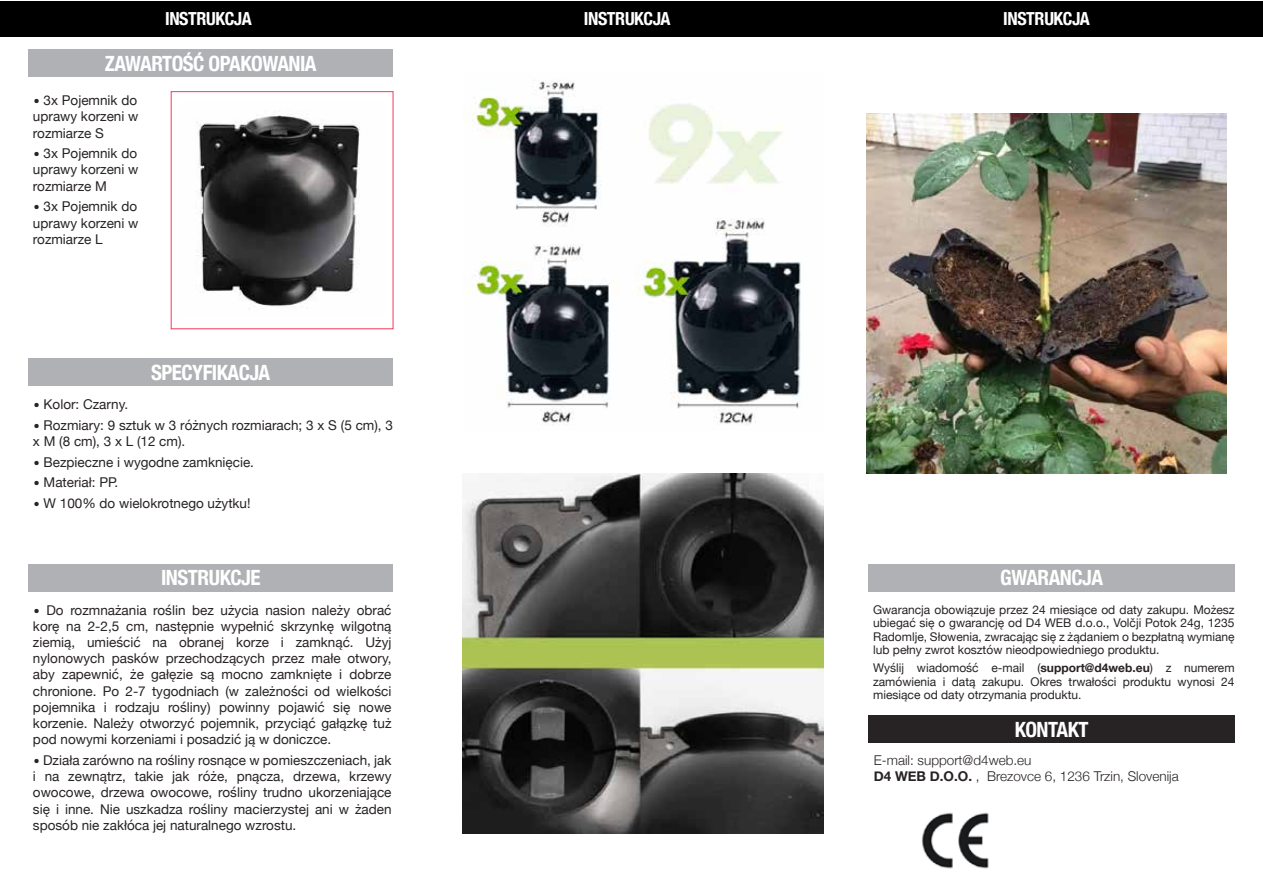
<style>
.page{position:relative;width:1263px;height:893px;background:#fff}
.page>*{position:absolute;margin:0;border:0;box-sizing:border-box;transform-origin:0 0}
.t1{font:700 condensed 21px "Helvetica Neue";letter-spacing:-.025em;color:#fff}
.t2{font:700 condensed 18px "Helvetica Neue";letter-spacing:-.025em;color:#fff}
.t3{font:13.5px/16.2px "Helvetica Neue";color:#272223;text-align:justify}
.t4{font:300 13.5px/16.5px "Helvetica Neue";color:#272223}
.t5{font:12px/13.5px "Helvetica Neue";color:#272223;text-align:justify}
.s1{font-size:19.5px}
.s2{font-weight:700}
</style>
<div class="page">
<div style="left:171px;top:91px;width:222px;height:238px;border:1px solid #f13b5b"></div>
<div style="left:0;top:1px;width:1262px;height:36px;background:#000"></div>
<img style="left:197px;top:114px;width:163px;height:192px">
<img style="left:867px;top:114px;width:359px;height:359px">
<img style="left:463px;top:473px;width:360px;height:360px">
<img style="left:465px;top:80px;width:336px;height:346px">
<img style="left:921px;top:812px;width:68px;height:57px">
<div style="left:868px;top:716px;width:366px;height:27px;background:#272223"></div>
<div style="left:868px;top:564px;width:366px;height:27px;background:#afb1b4"></div>
<div style="left:28px;top:50px;width:365px;height:27px;background:#afb1b4"></div>
<div style="left:28px;top:359px;width:365px;height:27px;background:#afb1b4"></div>
<div style="left:28px;top:564px;width:365px;height:27px;background:#afb1b4"></div>
<h2 class="t2" style="left:165px;top:4px;width:88px">INSTRUKCJA</h2>
<h2 class="t2" style="left:584px;top:4px;width:88px">INSTRUKCJA</h2>
<h2 class="t2" style="left:1003px;top:4px;width:88px">INSTRUKCJA</h2>
<h1 class="t1" style="left:105px;top:46px;width:213px">ZAWARTOŚĆ OPAKOWANIA</h1>
<p class="t3" style="left:33px;top:93px;width:107px"><span class="s1">•</span> 3x Pojemnik do uprawy korzeni w rozmiarze S</p>
<p class="t3" style="left:33px;top:146px;width:107px"><span class="s1">•</span> 3x Pojemnik do uprawy korzeni w rozmiarze M</p>
<p class="t3" style="left:33px;top:199px;width:107px"><span class="s1">•</span> 3x Pojemnik do uprawy korzeni w rozmiarze L</p>
<h1 class="t1" style="left:151px;top:355px;width:121px">SPECYFIKACJA</h1>
<p class="t3" style="left:33px;top:397px;width:97px"><span class="s1">•</span> Kolor: Czarny.</p>
<p class="t3" style="left:33px;top:418px;width:362px"><span class="s1">•</span> Rozmiary: 9 sztuk w 3 różnych rozmiarach; 3 x S (5 cm), 3 x M (8 cm), 3 x L (12 cm).</p>
<p class="t3" style="left:33px;top:455px;width:223px"><span class="s1">•</span> Bezpieczne i wygodne zamknięcie.</p>
<p class="t3" style="left:33px;top:475px;width:87px"><span class="s1">•</span> Materiał: PP.</p>
<p class="t3" style="left:33px;top:496px;width:219px"><span class="s1">•</span> W 100% do wielokrotnego użytku!</p>
<h1 class="t1" style="left:161px;top:560px;width:101px">INSTRUKCJE</h1>
<p class="t3" style="left:33px;top:602px;width:360px"><span class="s1">•</span> Do rozmnażania roślin bez użycia nasion należy obrać korę na 2-2,5 cm, następnie wypełnić skrzynkę wilgotną ziemią, umieścić na obranej korze i zamknąć. Użyj nylonowych pasków przechodzących przez małe otwory, aby zapewnić, że gałęzie są mocno zamknięte i dobrze chronione. Po 2-7 tygodniach (w zależności od wielkości pojemnika i rodzaju rośliny) powinny pojawić się nowe korzenie. Należy otworzyć pojemnik, przyciąć gałązkę tuż pod nowymi korzeniami i posadzić ją w doniczce.</p>
<p class="t3" style="left:33px;top:753px;width:360px"><span class="s1">•</span> Działa zarówno na rośliny rosnące w pomieszczeniach, jak i na zewnątrz, takie jak róże, pnącza, drzewa, krzewy owocowe, drzewa owocowe, rośliny trudno ukorzeniające się i inne. Nie uszkadza rośliny macierzystej ani w żaden sposób nie zakłóca jej naturalnego wzrostu.</p>
<h1 class="t1" style="left:1000px;top:560px;width:104px">GWARANCJA</h1>
<p class="t5" style="left:873px;top:603px;width:363px">Gwarancja obowiązuje przez 24 miesiące od daty zakupu. Możesz ubiegać się o gwarancję od D4 WEB d.o.o., Volčji Potok 24g, 1235<br>Radomlje, Słowenia, zwracając się z żądaniem o bezpłatną wymianę lub pełny zwrot kosztów nieodpowiedniego produktu.</p>
<p class="t5" style="left:873px;top:662px;width:363px">Wyślij wiadomość e-mail (<span class="s2">support@d4web.eu</span>) z numerem zamówienia i datą zakupu. Okres trwałości produktu wynosi 24 miesiące od daty otrzymania produktu.</p>
<h1 class="t1" style="left:1015px;top:712px;width:75px">KONTAKT</h1>
<p class="t4" style="left:874px;top:751px;width:306px">E-mail: support@d4web.eu<br><span class="s2">D4 WEB D.O.O.</span> , Brezovce 6, 1236 Trzin, Slovenija</p>
</div>
